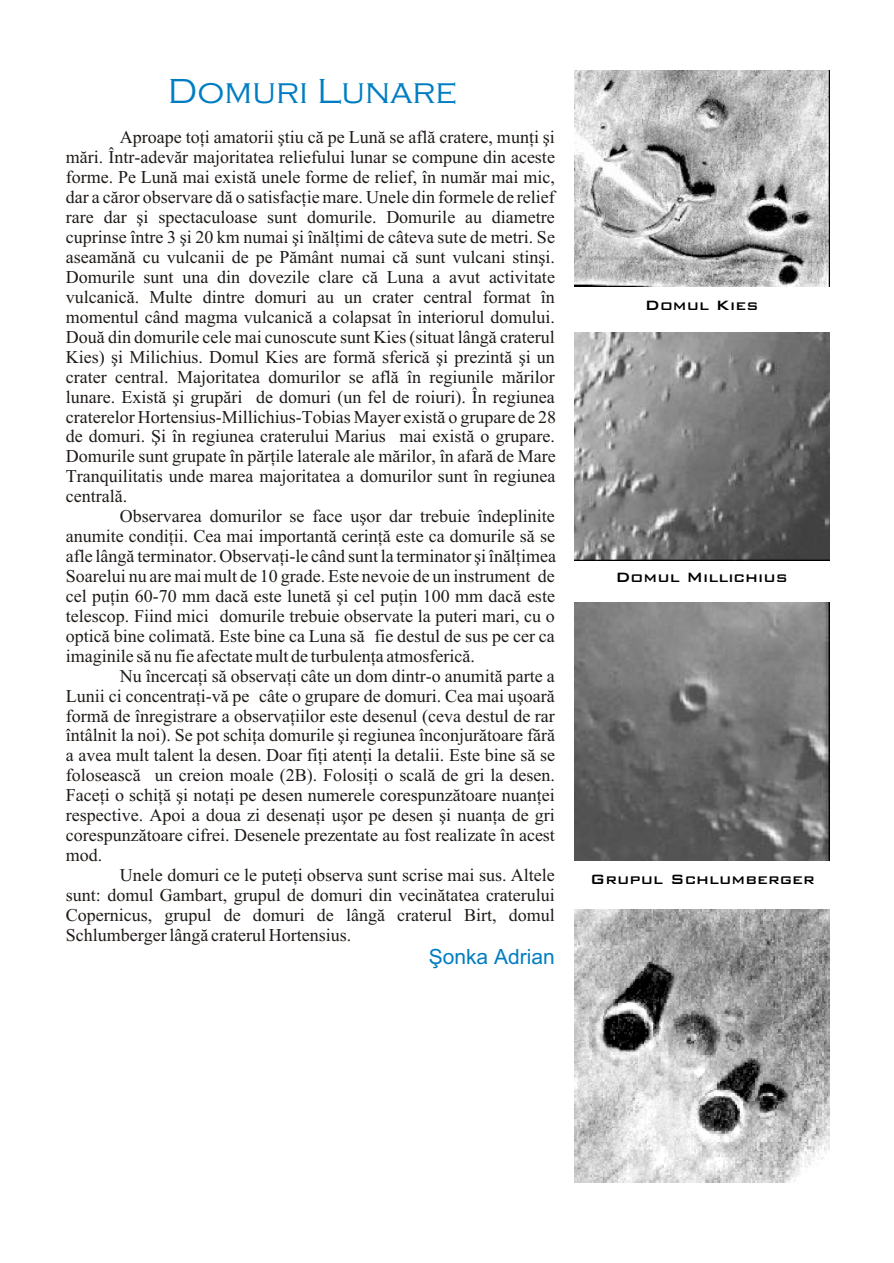
<style>
.page{position:relative;width:894px;height:1263px;background:#fff}
.page>*{position:absolute;margin:0;border:0;box-sizing:border-box;transform-origin:0 0}
.t1{font:300 36px "Copperplate Gothic";color:#007dc2}
.t2{font:21px "Arial CE";color:#007dc2}
.t3{font:18px/20px "Times New Roman CE";color:#1f1a17;text-align:justify}
.t4{font:18px "Bank Gothic Md BT";color:#000}
</style>
<div class="page">
<img style="left:574px;top:71px;width:255px;height:216px">
<img style="left:574px;top:333px;width:255px;height:228px">
<img style="left:574px;top:602px;width:255px;height:259px">
<img style="left:574px;top:909px;width:255px;height:274px">
<h1 class="t1" style="left:168px;top:70px;width:290px">Domuri Lunare</h1>
<p class="t3" style="left:66px;top:129px;width:492px;text-indent:54px">Aproape toþi amatorii ºtiu cã pe Lunã se aflã cratere, munþi ºi mãri. Într-adevãr majoritatea reliefului lunar se compune din aceste forme. Pe Lunã mai existã unele forme de relief, în numãr mai mic, dar a cãror observare dã o satisfacþie mare. Unele din formele de relief rare dar ºi spectaculoase sunt domurile. Domurile au diametre cuprinse între 3 ºi 20 km numai ºi înãlþimi de câteva sute de metri. Se aseamãnã cu vulcanii de pe Pãmânt numai cã sunt vulcani stinºi.<br>Domurile sunt una din dovezile clare cã Luna a avut activitate vulcanicã. Multe dintre domuri au un crater central format în momentul când magma vulcanicã a colapsat în interiorul domului.<br>Douã din domurile cele mai cunoscute sunt Kies (situat lângã craterul Kies) ºi Milichius. Domul Kies are formã sfericã ºi prezintã ºi un crater central. Majoritatea domurilor se aflã în regiunile mãrilor lunare. Existã ºi grupãri de domuri (un fel de roiuri). În regiunea craterelor Hortensius-Millichius-Tobias Mayer existã o grupare de 28 de domuri. ªi în regiunea craterului Marius mai existã o grupare.<br>Domurile sunt grupate în pãrþile laterale ale mãrilor, în afarã de Mare Tranquilitatis unde marea majoritatea a domurilor sunt în regiunea centralã.</p>
<p class="t3" style="left:66px;top:508px;width:492px;text-indent:54px">Observarea domurilor se face uºor dar trebuie îndeplinite anumite condiþii. Cea mai importantã cerinþã este ca domurile sã se afle lângã terminator. Observaþi-le când sunt la terminator ºi înãlþimea Soarelui nu are mai mult de 10 grade. Este nevoie de un instrument de cel puþin 60-70 mm dacã este lunetã ºi cel puþin 100 mm dacã este telescop. Fiind mici domurile trebuie observate la puteri mari, cu o opticã bine colimatã. Este bine ca Luna sã fie destul de sus pe cer ca imaginile sã nu fie afectate mult de turbulenþa atmosfericã.</p>
<p class="t3" style="left:66px;top:667px;width:491px;text-indent:54px">Nu încercaþi sã observaþi câte un dom dintr-o anumitã parte a Lunii ci concentraþi-vã pe câte o grupare de domuri. Cea mai uºoarã formã de înregistrare a observaþiilor este desenul (ceva destul de rar întâlnit la noi). Se pot schiþa domurile ºi regiunea înconjurãtoare fãrã a avea mult talent la desen. Doar fiþi atenþi la detalii. Este bine sã se foloseascã un creion moale (2B). Folosiþi o scalã de gri la desen.<br>Faceþi o schiþã ºi notaþi pe desen numerele corespunzãtoare nuanþei respective. Apoi a doua zi desenaþi uºor pe desen ºi nuanþa de gri corespunzãtoare cifrei. Desenele prezentate au fost realizate în acest mod.</p>
<p class="t3" style="left:66px;top:867px;width:491px;text-indent:54px">Unele domuri ce le puteþi observa sunt scrise mai sus. Altele sunt: domul Gambart, grupul de domuri din vecinãtatea craterului Copernicus, grupul de domuri de lângã craterul Birt, domul Schlumberger lângã craterul Hortensius.</p>
<p class="t2" style="left:429px;top:948px;width:128px">ªonka Adrian</p>
<p class="t4" style="left:645px;top:297px;width:115px">Domul Kies</p>
<p class="t4" style="left:615px;top:569px;width:174px">Domul Millichius</p>
<p class="t4" style="left:590px;top:870px;width:226px">Grupul Schlumberger</p>
</div>
